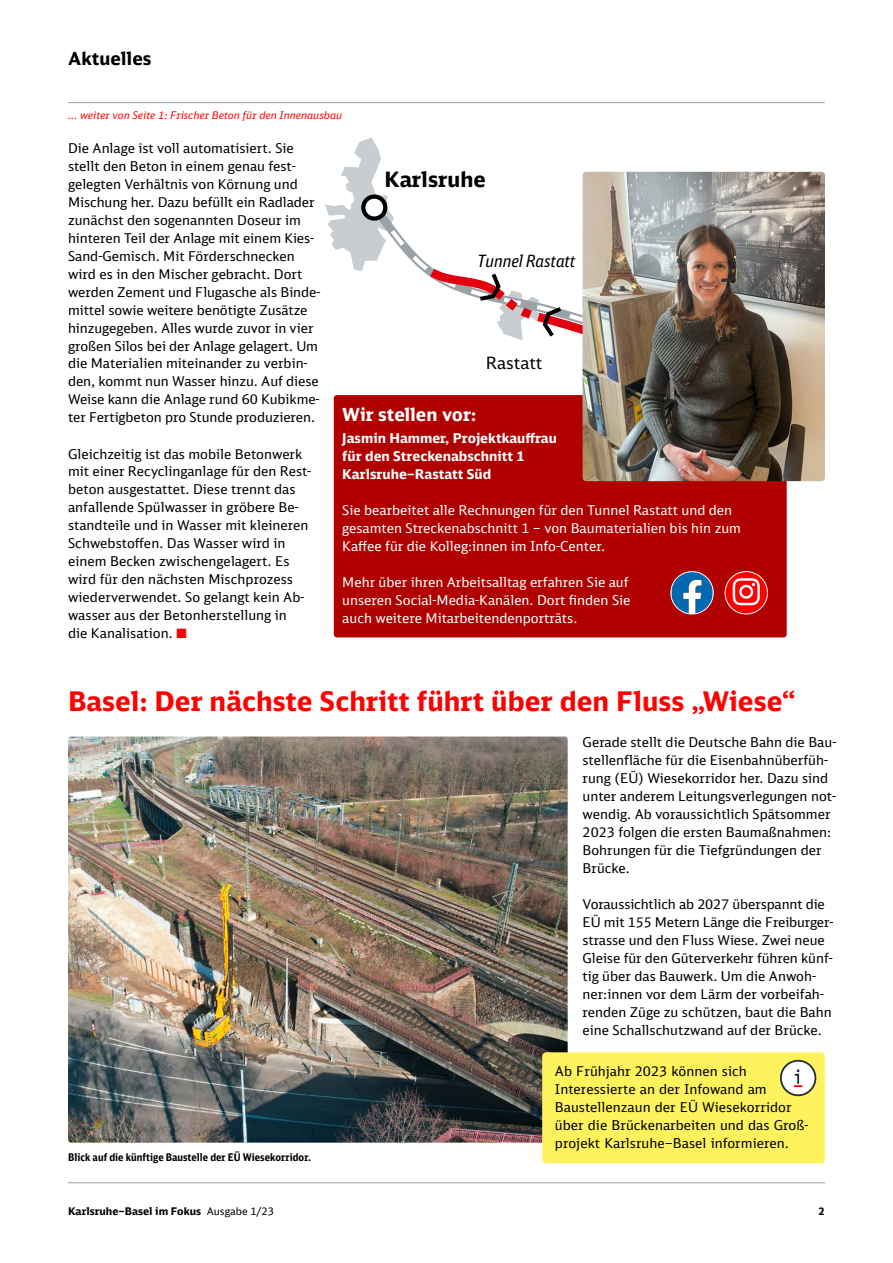
<style>
.page{position:relative;width:893px;height:1263px;background:#fff}
.page>*{position:absolute;margin:0;border:0;box-sizing:border-box;transform-origin:0 0}
.t1{font:700 27px "DB Sans";letter-spacing:.005em;color:#f00}
.t2{font:700 21.15px "DB Sans";color:#000}
.t3{font:700 18px "DB Sans";color:#fff}
.t4{font:700 18px "DB Sans";letter-spacing:.005em;color:#000}
.t5{font:italic 16.95px "DB Sans Cond";color:#000}
.t6{font:16.95px "DB Sans";color:#000}
.t7{font:13.5px/18px "DB Sans";color:#000}
.t8{font:13.5px/18px "DB Sans";color:#fff}
.t9{font:700 13.5px/18px "DB Sans";color:#fff}
.t10{font:italic 10.5px "DB Sans";color:#f00}
.t11{font:700 10.5px "DB Sans Cond";letter-spacing:.005em;color:#000}
.t12{font:700 10.5px "DB Sans";letter-spacing:.005em;color:#000}
.s1{color:#f00}
.s2{font-weight:400}
</style>
<div class="page">
<hr style="left:68px;top:1182px;width:757px;height:1px;background:#a5aeb4">
<hr style="left:69px;top:102px;width:755px;height:1px;background:#a5aeb4">
<svg style="left:394px;top:198px;width:189px;height:72px"></svg>
<svg style="left:325px;top:138px;width:69px;height:133px"></svg>
<svg style="left:421px;top:261px;width:162px;height:128px"></svg>
<div style="left:334px;top:395px;width:453px;height:242px;background:#b10000;border-radius:3px"></div>
<img style="left:583px;top:172px;width:242px;height:309px">
<img style="left:68px;top:736px;width:500px;height:407px">
<div style="left:542px;top:1052px;width:283px;height:111px;background:#fff35d;border-radius:4px"></div>
<svg style="left:780px;top:1060px;width:36px;height:36px"></svg>
<svg style="left:725px;top:572px;width:42px;height:42px"></svg>
<svg style="left:733px;top:578px;width:27px;height:27px"></svg>
<div style="left:725px;top:571px;width:43px;height:43px;border:1px solid #fff;border-radius:50%"></div>
<svg style="left:671px;top:572px;width:42px;height:42px"></svg>
<div style="left:671px;top:572px;width:42px;height:42px;border:1px solid #fff;border-radius:21px"></div>
<div style="left:670px;top:571px;width:44px;height:43px;border:1px solid #fff;border-radius:50%"></div>
<h3 class="t4" style="left:68px;top:47px;width:85px">Aktuelles</h3>
<p class="t10" style="left:68px;top:108px;width:276px">... weiter von Seite 1: Frischer Beton für den Innenausbau</p>
<p class="t7" style="left:68px;top:138px;width:254px">Die Anlage ist voll automatisiert. Sie stellt den Beton in einem genau fest&shy;gelegten Verhältnis von Körnung und Mischung her. Dazu befüllt ein Radlader zunächst den sogenannten Doseur im hinteren Teil der Anlage mit einem Kies-Sand-Gemisch. Mit Förderschnecken wird es in den Mischer gebracht. Dort werden Zement und Flugasche als Binde&shy;mittel sowie weitere benötigte Zusätze hinzugegeben. Alles wurde zuvor in vier großen Silos bei der Anlage gelagert. Um die Materialien miteinander zu verbin&shy;den, kommt nun Wasser hinzu. Auf diese Weise kann die Anlage rund 60 Kubikme&shy;ter Fertigbeton pro Stunde produzieren.</p>
<p class="t7" style="left:68px;top:444px;width:245px">Gleichzeitig ist das mobile Betonwerk mit einer Recyclinganlage für den Rest&shy;beton ausgestattet. Diese trennt das anfallende Spülwasser in gröbere Be&shy;standteile und in Wasser mit kleineren Schwebstoffen. Das Wasser wird in einem Becken zwischengelagert. Es wird für den nächsten Mischprozess wiederverwendet. So gelangt kein Ab&shy;wasser aus der Betonherstellung in<br>die Kanalisation. <span class="s1">■</span></p>
<h2 class="t2" style="left:384px;top:165px;width:103px">Karlsruhe</h2>
<p class="t5" style="left:477px;top:250px;width:100px">Tunnel Rastatt</p>
<p class="t6" style="left:486px;top:352px;width:58px">Rastatt</p>
<h3 class="t3" style="left:342px;top:403px;width:136px">Wir stellen vor:</h3>
<p class="t9" style="left:342px;top:429px;width:216px">Jasmin Hammer, Projektkauffrau für den Streckenabschnitt 1<br>Karlsruhe–Rastatt Süd</p>
<p class="t8" style="left:342px;top:501px;width:400px">Sie bearbeitet alle Rechnungen für den Tunnel Rastatt und den gesamten Streckenabschnitt 1 – von Baumaterialien bis hin zum<br>Kaffee für die Kolleg:innen im Info-Center.</p>
<p class="t8" style="left:342px;top:573px;width:290px">Mehr über ihren Arbeitsalltag erfahren Sie auf unseren Social-Media-Kanälen. Dort finden Sie auch weitere Mitarbeitendenporträts.</p>
<h1 class="t1" style="left:68px;top:684px;width:729px">Basel: Der nächste Schritt führt über den Fluss „Wiese“</h1>
<p class="t7" style="left:583px;top:732px;width:255px">Gerade stellt die Deutsche Bahn die Bau&shy;stellenfläche für die Eisenbahnüberfüh&shy;rung (EÜ) Wiesekorridor her. Dazu sind unter anderem Leitungsverlegungen not&shy;wendig. Ab voraussichtlich Spätsommer 2023 folgen die ersten Baumaßnahmen:<br>Bohrungen für die Tiefgründungen der Brücke.</p>
<p class="t7" style="left:583px;top:894px;width:252px">Voraussichtlich ab 2027 überspannt die EÜ mit 155 Metern Länge die Freiburger&shy;strasse und den Fluss Wiese. Zwei neue Gleise für den Güterverkehr führen künf&shy;tig über das Bauwerk. Um die Anwoh&shy;ner:innen vor dem Lärm der vorbeifah&shy;renden Züge zu schützen, baut die Bahn eine Schallschutzwand auf der Brücke.</p>
<p class="t11" style="left:68px;top:1150px;width:244px">Blick auf die künftige Baustelle der EÜ Wiesekorridor.</p>
<p class="t7" style="left:555px;top:1062px;width:254px">Ab Frühjahr 2023 können sich Interessierte an der Infowand am Baustellenzaun der EÜ Wiesekorridor über die Brückenarbeiten und das Groß&shy;projekt Karlsruhe–Basel informieren.</p>
<p class="t12" style="left:68px;top:1205px;width:207px">Karlsruhe–Basel im Fokus <span class="s2">Ausgabe 1/23</span></p>
<p class="t12" style="left:819px;top:1205px;width:8px">2</p>
</div>
